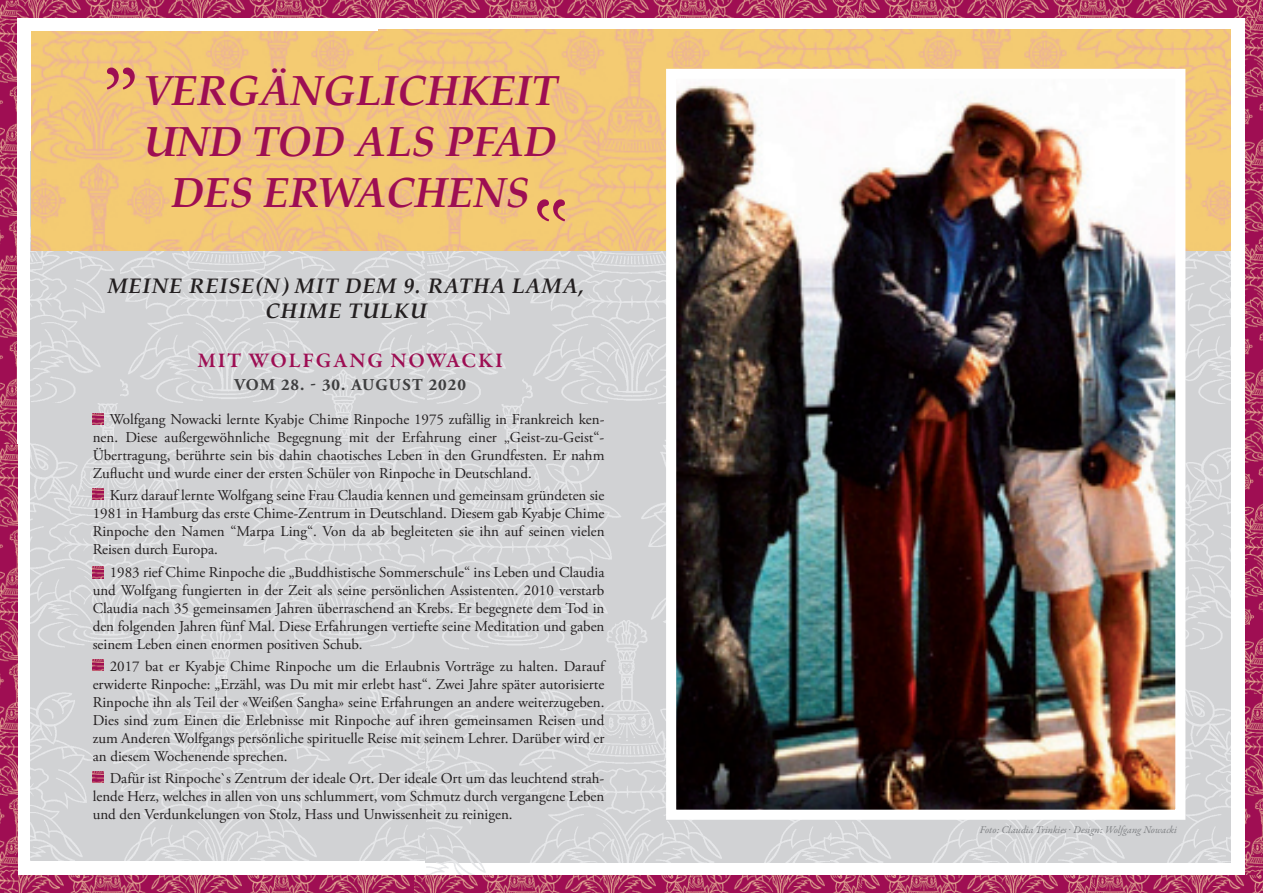
<style>
.page{position:relative;width:1263px;height:893px;background:#fff}
.page>*{position:absolute;margin:0;border:0;box-sizing:border-box;transform-origin:0 0}
.t1{font:94.5px "Adobe Garamond Pro";color:#9d0e53}
.t2{font:italic 700 42px/51px "Palatino";color:#9d0e53;text-align:center}
.t3{font:italic 700 21px/25.2px "Palatino";letter-spacing:.05em;color:#231f20;text-align:center}
.t4{font:600 21px "Garamond Premr Pro";letter-spacing:.085em;color:#9d0e53}
.t5{font:700 16.5px "Adobe Garamond Pro";letter-spacing:.06em;color:#3e3e3f}
.t6{font:15px/18px "Adobe Garamond Pro";color:#231f20;text-align:justify}
.t7{font:italic 10.5px "Garamond Premr Pro";letter-spacing:-.005em;color:#808285}
</style>
<div class="page">
<div style="left:30px;top:152px;width:400px;height:709px;background:#d1d2d4"></div>
<img style="left:30px;top:402px;width:189px;height:241px">
<img style="left:236px;top:369px;width:189px;height:274px">
<img style="left:120px;top:251px;width:217px;height:151px">
<img style="left:30px;top:227px;width:84px;height:175px">
<img style="left:348px;top:251px;width:77px;height:151px">
<img style="left:110px;top:619px;width:223px;height:242px">
<img style="left:30px;top:619px;width:69px;height:242px">
<img style="left:344px;top:619px;width:81px;height:242px">
<div style="left:425px;top:152px;width:407px;height:710px;background:#d1d2d4"></div>
<img style="left:431px;top:404px;width:190px;height:241px">
<img style="left:641px;top:440px;width:25px;height:180px">
<img style="left:522px;top:251px;width:144px;height:153px">
<img style="left:427px;top:251px;width:92px;height:153px">
<img style="left:515px;top:620px;width:207px;height:242px">
<img style="left:765px;top:820px;width:65px;height:42px">
<img style="left:1185px;top:404px;width:45px;height:216px">
<img style="left:1185px;top:251px;width:45px;height:153px">
<img style="left:918px;top:820px;width:216px;height:42px">
<img style="left:830px;top:820px;width:73px;height:42px">
<img style="left:1152px;top:620px;width:78px;height:242px">
<img style="left:884px;top:30px;width:346px;height:221px">
<img style="left:31px;top:31px;width:347px;height:220px">
<img style="left:378px;top:30px;width:506px;height:221px">
<svg style="left:388px;top:562px;width:1px;height:17px"></svg>
<svg style="left:1204px;top:562px;width:1px;height:17px"></svg>
<img style="left:426px;top:634px;width:76px;height:242px">
<img style="left:1246px;top:693px;width:17px;height:183px">
<img style="left:0;top:0;width:17px;height:255px">
<img style="left:17px;top:0;width:164px;height:17px">
<img style="left:181px;top:0;width:236px;height:17px">
<img style="left:1246px;top:17px;width:17px;height:228px">
<img style="left:863px;top:0;width:122px;height:17px">
<img style="left:985px;top:0;width:278px;height:17px">
<img style="left:0;top:255px;width:17px;height:189px">
<img style="left:278px;top:876px;width:137px;height:17px">
<img style="left:17px;top:876px;width:261px;height:17px">
<img style="left:1246px;top:245px;width:17px;height:448px">
<img style="left:1094px;top:876px;width:169px;height:17px">
<img style="left:861px;top:876px;width:233px;height:17px">
<img style="left:692px;top:876px;width:169px;height:17px">
<img style="left:415px;top:876px;width:277px;height:17px">
<img style="left:417px;top:0;width:168px;height:17px">
<img style="left:585px;top:0;width:278px;height:17px">
<img style="left:0;top:444px;width:17px;height:449px">
<img style="left:677px;top:80px;width:497px;height:729px">
<div style="left:666px;top:69px;width:519px;height:751px;border:10px solid #fff"></div>
<svg style="left:93px;top:488px;width:11px;height:11px"></svg>
<svg style="left:93px;top:413px;width:11px;height:11px"></svg>
<svg style="left:93px;top:660px;width:11px;height:11px"></svg>
<svg style="left:93px;top:567px;width:11px;height:11px"></svg>
<svg style="left:93px;top:772px;width:11px;height:11px"></svg>
<svg style="left:537px;top:199px;width:28px;height:22px"></svg>
<h1 class="t1" style="left:103px;top:-10px;width:38px">„</h1>
<h2 class="t2" style="left:143px;top:65px;width:415px">VERGÄNGLICHKEIT<br>UND TOD ALS PFAD<br>DES ER WACHENS</h2>
<h3 class="t3" style="left:108px;top:273px;width:478px">MEINE REISE(N) MIT DEM 9. RATHA LAMA,<br>CHIME TULKU</h3>
<h3 class="t4" style="left:197px;top:348px;width:306px">MIT WOLFGANG NOWACKI</h3>
<p class="t5" style="left:234px;top:376px;width:233px">VOM 28. 30. AUGUST 2020</p>
<p class="t6" style="left:93px;top:411px;width:513px;text-indent:17px">Wolfgang Nowacki lernte Kyabje Chime Rinpoche 1975 zufällig in Frankreich ken&shy;nen. Diese außergewöhnliche Begegnung mit der Erfahrung einer „Geist-zu-Geist“- Übertragung, berührte sein bis dahin chaotisches Leben in den Grundfesten. Er nahm Zuflucht und wurde einer der ersten Schüler von Rinpoche in Deutschland.</p>
<p class="t6" style="left:93px;top:487px;width:513px;text-indent:17px">Kurz darauf lernte Wolfgang seine Frau Claudia kennen und gemeinsam gründeten sie 1981 in Hamburg das erste Chime-Zentrum in Deutschland. Diesem gab Kyabje Chime Rinpoche den Namen “Marpa Ling“. Von da ab begleiteten sie ihn auf seinen vielen Reisen durch Europa.</p>
<p class="t6" style="left:93px;top:563px;width:513px;text-indent:17px">1983 rief Chime Rinpoche die „Buddhistische Sommerschule“ ins Leben und Claudia und Wolfgang fungierten in der Zeit als seine persönlichen Assistenten. 2010 verstarb Claudia nach 35 gemeinsamen Jahren überraschend an Krebs. Er begegnete dem Tod in den folgenden Jahren fünf Mal. Diese Erfahrungen vertiefte seine Meditation und gaben seinem Leben einen enormen positiven Schub.</p>
<p class="t6" style="left:93px;top:658px;width:513px;text-indent:17px">2017 bat er Kyabje Chime Rinpoche um die Erlaubnis Vorträge zu halten. Darauf erwiderte Rinpoche: „Erzähl, was Du mit mir erlebt hast“. Zwei Jahre später autorisierte Rinpoche ihn als Teil der «Weißen Sangha» seine Erfahrungen an andere weiterzugeben.<br>Dies sind zum Einen die Erlebnisse mit Rinpoche auf ihren gemeinsamen Reisen und zum Anderen Wolfgangs persönliche spirituelle Reise mit seinem Lehrer. Darüber wird er an diesem Wochenende sprechen.</p>
<p class="t6" style="left:93px;top:770px;width:513px;text-indent:17px">Dafür ist Rinpoche`s Zentrum der ideale Ort. Der ideale Ort um das leuchtend strah&shy;lende Herz, welches in allen von uns schlummert, vom Schmutz durch vergangene Leben und den Verdunkelungen von Stolz, Hass und Unwissenheit zu reinigen.</p>
<p class="t7" style="left:980px;top:823px;width:199px">Foto: Claudia Trinkies . Design: Wolfgang Nowacki</p>
</div>
